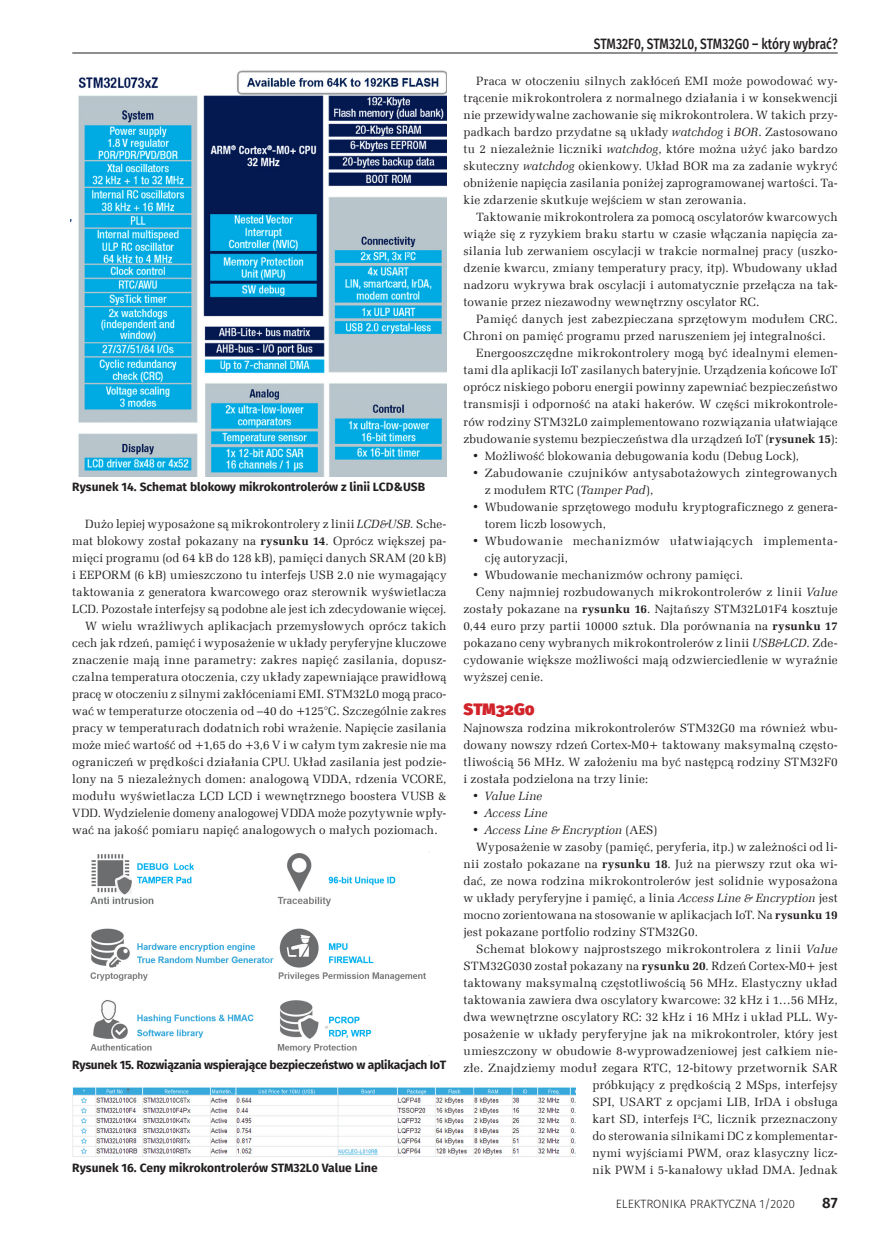
<style>
.page{position:relative;width:893px;height:1234px;background:#fff}
.page>*{position:absolute;margin:0;border:0;box-sizing:border-box;transform-origin:0 0}
._3_Srodtytul{font:900 16.5px "Fira Sans";color:#d1232a}
.t1{font:500 15px "Fira Sans";color:#231f20;scale:.8 1}
.t2{font:600 15px "Fira Sans";color:#231f20}
._1_Body{font:12px/17px "Zapf Ellipt EU";letter-spacing:.015em;color:#231f20;text-align:justify}
._4_Podpis{font:700 12px "Fira Sans";letter-spacing:-.01em;color:#231f20}
._1_Body-2{font:12px/17px "Zapf Ellipt EU";letter-spacing:.035em;color:#231f20}
.t3{font:italic 12px "Zapf Ellipt EU";letter-spacing:.015em;color:#231f20}
.t4{font:300 12px "Fira Sans";color:#231f20}
.s1{font-style:italic}
.s2{font-weight:700}
.s3{font-style:normal}
</style>
<div class="page">
<img style="left:70px;top:70px;width:376px;height:406px">
<img style="left:90px;top:853px;width:336px;height:200px">
<img style="left:72px;top:1087px;width:503px;height:70px">
<hr style="left:72px;top:53px;width:766px;height:1px;background:#231f20">
<p class="_4_Podpis" style="left:72px;top:476px;width:354px">Rysunek 14. Schemat blokowy mikrokontrolerów z linii LCD&amp;USB</p>
<p class="_1_Body" style="left:72px;top:515px;width:376px;text-indent:13px">Dużo lepiej wyposażone są mikrokontrolery z linii <span class="s1">LCD&amp;USB.</span> Sche&shy;mat blokowy został pokazany na <span class="s2">rysunku 14</span>. Oprócz większej pa&shy;mięci programu (od 64 kB do 128 kB), pamięci danych SRAM (20 kB) i EEPORM (6 kB) umieszczono tu interfejs USB 2.0 nie wymagający taktowania z generatora kwarcowego oraz sterownik wyświetlacza LCD. Pozostałe interfejsy są podobne ale jest ich zdecydowanie więcej.</p>
<p class="_1_Body" style="left:72px;top:617px;width:376px;text-indent:13px">W wielu wrażliwych aplikacjach przemysłowych oprócz takich cech jak rdzeń, pamięć i wyposażenie w układy peryferyjne kluczowe znaczenie mają inne parametry: zakres napięć zasilania, dopusz&shy;czalna temperatura otoczenia, czy układy zapewniające prawidłową pracę w otoczeniu z silnymi zakłóceniami EMI. STM32L0 mogą praco&shy;wać w temperaturze otoczenia od –40 do +125°C. Szczególnie zakres pracy w temperaturach dodatnich robi wrażenie. Napięcie zasilania może mieć wartość od +1,65 do +3,6 V i w całym tym zakresie nie ma ograniczeń w prędkości działania CPU. Układ zasilania jest podzie&shy;lony na 5 niezależnych domen: analogową VDDA, rdzenia VCORE, modułu wyświetlacza LCD LCD i wewnętrznego boostera VUSB &amp; VDD. Wydzielenie domeny analogowej VDDA może pozytywnie wpły&shy;wać na jakość pomiaru napięć analogowych o małych poziomach.</p>
<p class="_4_Podpis" style="left:72px;top:1054px;width:376px">Rysunek 15. Rozwiązania wspierające bezpieczeństwo w aplikacjach IoT</p>
<p class="_4_Podpis" style="left:72px;top:1156px;width:307px">Rysunek 16. Ceny mikrokontrolerów STM32L0 Value Line</p>
<p class="t1" style="left:594px;top:32px;width:306px">STM32F0, STM32L0, STM32G0 – który wybrać?</p>
<p class="_1_Body" style="left:463px;top:73px;width:376px;text-indent:13px">Praca w otoczeniu silnych zakłóceń EMI może powodować wy&shy;trącenie mikrokontrolera z normalnego działania i w konsekwencji nie przewidywalne zachowanie się mikrokontrolera. W takich przy&shy;padkach bardzo przydatne są układy <span class="s1">watchdog</span> i <span class="s1">BOR</span>. Zastosowano tu 2 niezależnie liczniki <span class="s1">watchdog</span>, które można użyć jako bardzo skuteczny <span class="s1">watchdog</span> okienkowy. Układ BOR ma za zadanie wykryć obniżenie napięcia zasilania poniżej zaprogramowanej wartości. Ta&shy;kie zdarzenie skutkuje wejściem w stan zerowania.</p>
<p class="_1_Body" style="left:463px;top:209px;width:376px;text-indent:13px">Taktowanie mikrokontrolera za pomocą oscylatorów kwarcowych wiąże się z ryzykiem braku startu w czasie włączania napięcia za&shy;silania lub zerwaniem oscylacji w trakcie normalnej pracy (uszko&shy;dzenie kwarcu, zmiany temperatury pracy, itp). Wbudowany układ nadzoru wykrywa brak oscylacji i automatycznie przełącza na tak&shy;towanie przez niezawodny wewnętrzny oscylator RC.</p>
<p class="_1_Body" style="left:463px;top:311px;width:376px;text-indent:13px">Pamięć danych jest zabezpieczana sprzętowym modułem CRC.<br>Chroni on pamięć programu przed naruszeniem jej integralności.</p>
<p class="_1_Body" style="left:463px;top:345px;width:376px;text-indent:13px">Energooszczędne mikrokontrolery mogą być idealnymi elemen&shy;tami dla aplikacji IoT zasilanych bateryjnie. Urządzenia końcowe IoT oprócz niskiego poboru energii powinny zapewniać bezpieczeństwo transmisji i odporność na ataki hakerów. W części mikrokontrole&shy;rów rodziny STM32L0 zaimplementowano rozwiązania ułatwiające zbudowanie systemu bezpieczeństwa dla urządzeń IoT (<span class="s2">rysunek 15</span>):</p>
<p class="_1_Body" style="left:472px;top:447px;width:329px">• Możliwość blokowania debugowania kodu (Debug Lock),</p>
<p class="_1_Body" style="left:485px;top:464px;width:354px;text-indent:-13px">• Zabudowanie czujników antysabotażowych zintegrowanych z modułem RTC (<span class="s1">Tamper Pad</span>),</p>
<p class="_1_Body" style="left:485px;top:498px;width:354px;text-indent:-13px">• Wbudowanie sprzętowego modułu kryptograficznego z genera&shy;torem liczb losowych,</p>
<p class="_1_Body-2" style="left:485px;top:532px;width:354px;text-indent:-13px">• Wbudowanie mechanizmów ułatwiających implementa&shy;cję autoryzacji,</p>
<p class="_1_Body" style="left:472px;top:566px;width:273px">• Wbudowanie mechanizmów ochrony pamięci.</p>
<p class="_1_Body" style="left:463px;top:583px;width:376px;text-indent:13px">Ceny najmniej rozbudowanych mikrokontrolerów z linii <span class="s1">Value </span>zostały pokazane na <span class="s2">rysunku 16</span>. Najtańszy STM32L01F4 kosztuje 0,44 euro przy partii 10000 sztuk. Dla porównania na <span class="s2">rysunku 17 </span>pokazano ceny wybranych mikrokontrolerów z linii <span class="s1">USB&amp;LCD</span>. Zde&shy;cydowanie większe możliwości mają odzwierciedlenie w wyraźnie wyższej cenie.</p>
<p class="_3_Srodtytul" style="left:463px;top:693px;width:72px">STM32G0</p>
<p class="_1_Body" style="left:463px;top:719px;width:376px">Najnowsza rodzina mikrokontrolerów STM32G0 ma również wbu&shy;dowany nowszy rdzeń Cortex-M0+ taktowany maksymalną często&shy;tliwością 56 MHz. W założeniu ma być następcą rodziny STM32F0 i została podzielona na trzy linie:</p>
<p class="t3" style="left:472px;top:788px;width:72px">• Value Line</p>
<p class="t3" style="left:472px;top:805px;width:77px">• Access Line</p>
<p class="t3" style="left:472px;top:822px;width:187px">• Access Line &amp; Encryption <span class="s3">(AES)</span></p>
<p class="_1_Body" style="left:463px;top:838px;width:376px;text-indent:13px">Wyposażenie w zasoby (pamięć, peryferia, itp.) w zależności od li&shy;nii zostało pokazane na <span class="s2">rysunku 18</span>. Już na pierwszy rzut oka wi&shy;dać, ze nowa rodzina mikrokontrolerów jest solidnie wyposażona w układy peryferyjne i pamięć, a linia <span class="s1">Access Line &amp; Encryption</span> jest mocno zorientowana na stosowanie w aplikacjach IoT. Na <span class="s2">rysunku 19 </span>jest pokazane portfolio rodziny STM32G0.</p>
<p class="_1_Body" style="left:463px;top:940px;width:376px;text-align:right">Schemat blokowy najprostszego mikrokontrolera z linii <span class="s1">Value </span>STM32G030 został pokazany na <span class="s2">rysunku 20</span>. Rdzeń Cortex-M0+ jest taktowany maksymalną częstotliwością 56 MHz. Elastyczny układ taktowania zawiera dwa oscylatory kwarcowe: 32 kHz i 1…56 MHz, dwa wewnętrzne oscylatory RC: 32 kHz i 16 MHz i układ PLL. Wy&shy;posażenie w układy peryferyjne jak na mikrokontroler, który jest umieszczony w obudowie 8-wyprowadzeniowej jest całkiem nie&shy;złe. Znajdziemy moduł zegara RTC, 12-bitowy przetwornik SAR próbkujący z prędkością 2 MSps, interfejsy<br>SPI, USART z opcjami LIB, IrDA i obsługa<br>kart SD, interfejs I<sup>2</sup>C, licznik przeznaczony<br>do sterowania silnikami DC z komplementar-<br>nymi wyjściami PWM, oraz klasyczny licz-<br>nik PWM i 5-kanałowy układ DMA. Jednak</p>
<p class="t4" style="left:616px;top:1195px;width:181px">ELEKTRONIKA PRAKTYCZNA 1/2020</p>
<p class="t2" style="left:822px;top:1190px;width:17px">87</p>
</div>
